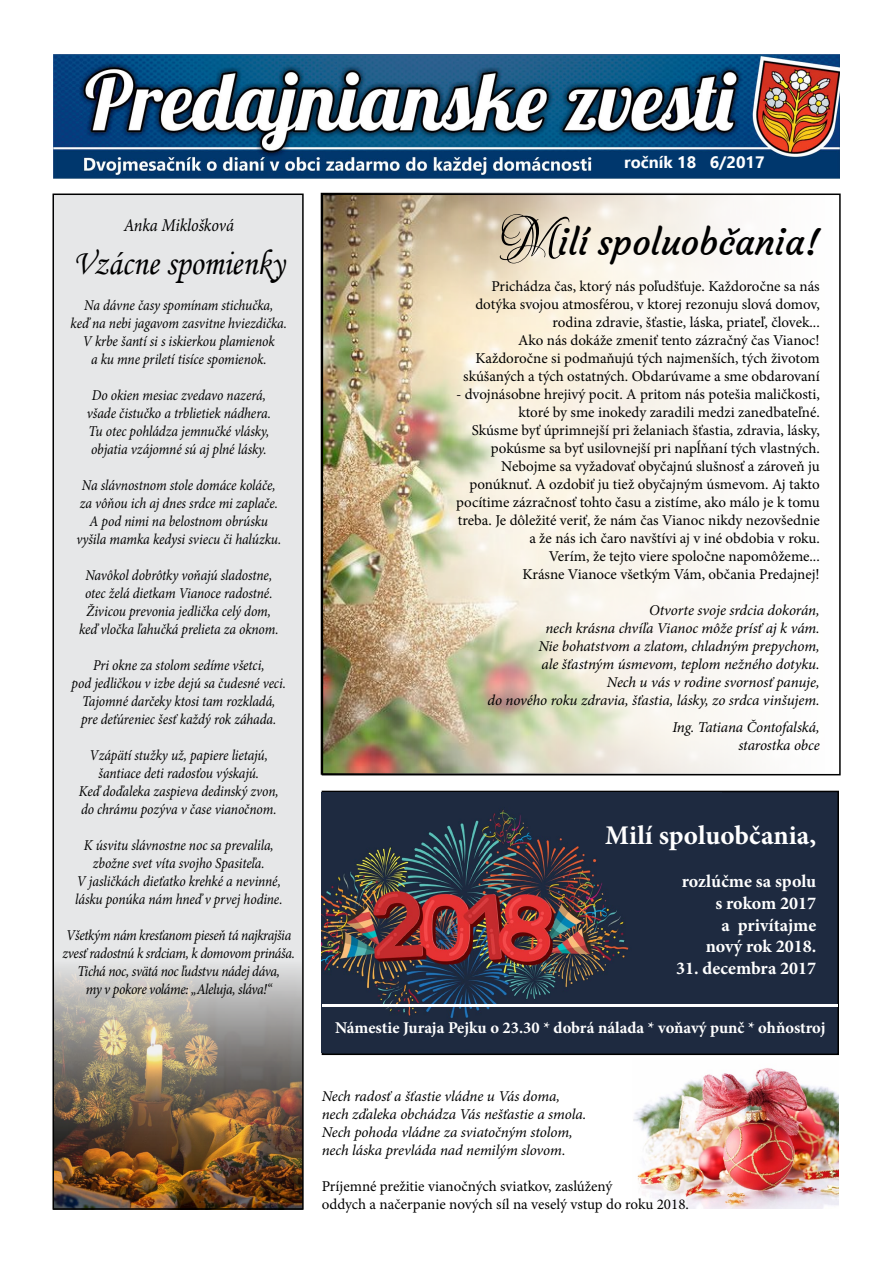
<style>
.page{position:relative;width:893px;height:1263px;background:#fff}
.page>*{position:absolute;margin:0;border:0;box-sizing:border-box;transform-origin:0 0}
.t1{font:36px "Courgette";color:#000}
.t2{font:36px "Monotype Corsiva";color:#000;scale:.9 1}
.t3{font:700 27px "Minion Pro";color:#fff}
.t4{font:700 18px/21.6px "Minion Pro";color:#fff;text-align:right}
.t5{font:italic 18px "Minion Pro";letter-spacing:-.005em;color:#000;scale:.9 1}
.t6{font:700 16.5px "Minion Pro";color:#fff}
.t7{font:700 16.5px "Ebrima";color:#fff}
.t8{font:italic 15px/18px "Minion Pro";letter-spacing:-.01em;color:#000;text-align:center;scale:.9 1}
.t9{font:15px/18px "Minion Pro";letter-spacing:-.005em;color:#000;text-align:right}
.t10{font:italic 15px/18px "Minion Pro";letter-spacing:-.01em;color:#000;text-align:right}
.s1{font-family:"Lovers Quarrel";font-size:72px}
</style>
<div class="page">
<div style="left:53px;top:194px;width:250px;height:1015px;background:#e6e7e8"></div>
<img style="left:55px;top:968px;width:246px;height:239px">
<div style="left:52px;top:194px;width:252px;height:1016px;border:2px solid #000"></div>
<div style="left:722px;top:794px;width:114px;height:258px;background:#1e2a40"></div>
<div style="left:322px;top:791px;width:517px;height:264px;border:2px solid #000"></div>
<img style="left:633px;top:1068px;width:206px;height:141px">
<img style="left:53px;top:54px;width:787px;height:124px">
<img style="left:322px;top:792px;width:400px;height:260px">
<hr style="left:322px;top:1005px;width:516px;height:2px;background:#fff">
<img style="left:325px;top:197px;width:431px;height:575px">
<div style="left:322px;top:194px;width:519px;height:581px;border:2px solid #000"></div>
<p class="t5" style="left:124px;top:213px;width:124px">Anka Miklošková</p>
<h1 class="t2" style="left:73px;top:241px;width:236px">Vzácne spomienky</h1>
<p class="t8" style="left:71px;top:296px;width:242px">Na dávne časy spomínam stichučka,<br>keď na nebi jagavom zasvitne hviezdička.<br>V krbe šantí si s iskierkou plamienok<br>a ku mne priletí tisíce spomienok.</p>
<p class="t8" style="left:87px;top:386px;width:206px">Do okien mesiac zvedavo nazerá, všade čistučko a trblietiek nádhera.<br>Tu otec pohládza jemnučké vlásky, objatia vzájomné sú aj plné lásky.</p>
<p class="t8" style="left:76px;top:476px;width:229px">Na slávnostnom stole domáce koláče, za vôňou ich aj dnes srdce mi zaplače.<br>A pod nimi na belostnom obrúsku vyšila mamka kedysi sviecu či halúzku.</p>
<p class="t8" style="left:79px;top:566px;width:223px">Navôkol dobrôtky voňajú sladostne, otec želá dietkam Vianoce radostné.<br>Živicou prevonia jedlička celý dom, keď vločka ľahučká prelieta za oknom.</p>
<p class="t8" style="left:72px;top:656px;width:240px">Pri okne za stolom sedíme všetci,<br>pod jedličkou v izbe dejú sa čudesné veci.<br>Tajomné darčeky ktosi tam rozkladá,<br>pre deťúreniec šesť každý rok záhada.</p>
<p class="t8" style="left:79px;top:746px;width:223px">Vzápätí stužky už, papiere lietajú, šantiace deti radosťou výskajú.<br>Keď doďaleka zaspieva dedinský zvon, do chrámu pozýva v čase vianočnom.</p>
<p class="t8" style="left:75px;top:836px;width:232px">K úsvitu slávnostne noc sa prevalila, zbožne svet víta svojho Spasiteľa.<br>V jasličkách dieťatko krehké a nevinné, lásku ponúka nám hneď v prvej hodine.</p>
<p class="t8" style="left:63px;top:926px;width:260px">Všetkým nám kresťanom pieseň tá najkrajšia zvesť radostnú k srdciam, k domovom prináša.<br>Tichá noc, svätá noc ľudstvu nádej dáva,<br>my v pokore voláme: „Aleluja, sláva!“</p>
<p class="t7" style="left:624px;top:150px;width:142px">ročník 18 6/2017</p>
<h1 class="t1" style="left:498px;top:220px;width:323px"><span class="s1">M</span>ilí spoluobčania!</h1>
<p class="t9" style="left:463px;top:277px;width:358px">Prichádza čas, ktorý nás poľudšťuje. Každoročne sa nás dotýka svojou atmosférou, v ktorej rezonuju slová domov, rodina zdravie, šťastie, láska, priateľ, človek...<br>Ako nás dokáže zmeniť tento zázračný čas Vianoc!<br>Každoročne si podmaňujú tých najmenších, tých životom skúšaných a tých ostatných. Obdarúvame a sme obdarovaní</p>
<p class="t9" style="left:456px;top:385px;width:365px">- dvojnásobne hrejivý pocit. A pritom nás potešia maličkosti, ktoré by sme inokedy zaradili medzi zanedbateľné.<br>Skúsme byť úprimnejší pri želaniach šťastia, zdravia, lásky, pokúsme sa byť usilovnejší pri napĺňaní tých vlastných.<br>Nebojme sa vyžadovať obyčajnú slušnosť a zároveň ju ponúknuť. A ozdobiť ju tiež obyčajným úsmevom. Aj takto pocítime zázračnosť tohto času a zistíme, ako málo je k tomu treba. Je dôležité veriť, že nám čas Vianoc nikdy nezovšednie a že nás ich čaro navštívi aj v iné obdobia v roku.<br>Verím, že tejto viere spoločne napomôžeme...<br>Krásne Vianoce všetkým Vám, občania Predajnej!</p>
<p class="t10" style="left:487px;top:601px;width:334px">Otvorte svoje srdcia dokorán,<br>nech krásna chvíľa Vianoc môže prísť aj k vám.<br>Nie bohatstvom a zlatom, chladným prepychom,<br>ale šťastným úsmevom, teplom nežného dotyku.<br>Nech u vás v rodine svornosť panuje,<br>do nového roku zdravia, šťastia, lásky, zo srdca vinšujem.</p>
<p class="t10" style="left:672px;top:718px;width:149px">Ing. Tatiana Čontofalská, starostka obce</p>
<h2 class="t3" style="left:605px;top:817px;width:213px">Milí spoluobčania,</h2>
<p class="t4" style="left:682px;top:871px;width:136px">rozlúčme sa spolu s rokom 2017<br>a privítajme nový rok 2018.</p>
<p class="t4" style="left:676px;top:957px;width:142px">31. decembra 2017</p>
<p class="t6" style="left:335px;top:1016px;width:492px">Námestie Juraja Pejku o 23.30 * dobrá nálada * voňavý punč * ohňostroj</p>
<p class="t10" style="left:322px;top:1087px;width:266px;text-align:left">Nech radosť a šťastie vládne u Vás doma, nech zďaleka obchádza Vás nešťastie a smola.<br>Nech pohoda vládne za sviatočným stolom, nech láska prevláda nad nemilým slovom.</p>
<p class="t9" style="left:322px;top:1177px;width:369px;text-align:left">Príjemné prežitie vianočných sviatkov, zaslúžený<br>oddych a načerpanie nových síl na veselý vstup do roku 2018.</p>
</div>
